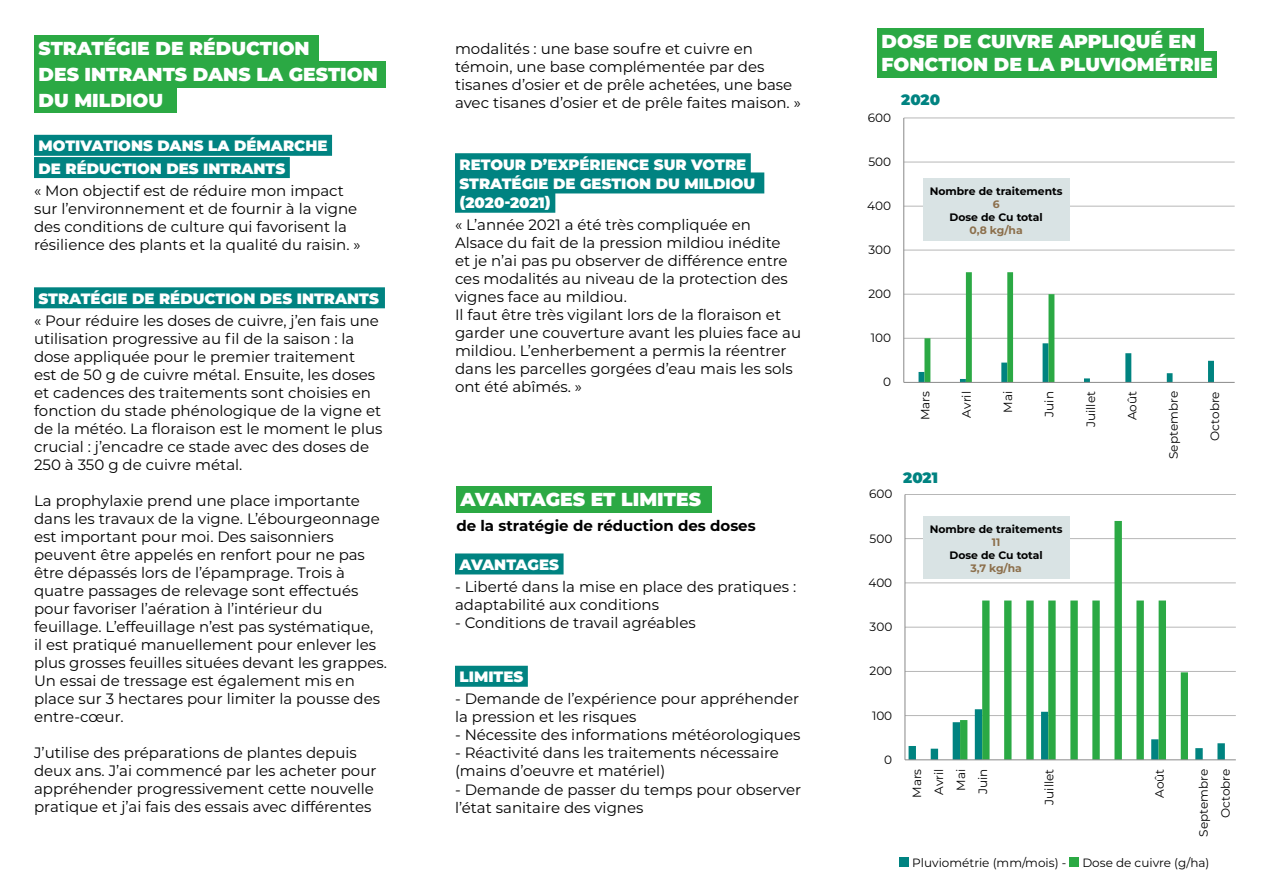
<style>
.page{position:relative;width:1263px;height:893px;background:#fff}
.page>*{position:absolute;margin:0;border:0;box-sizing:border-box;transform-origin:0 0}
.t1{font:900 18.75px/26.2px "Montserrat";color:#fff}
.t2{font:15px/18px "Montserrat";color:#000}
.t3{font:900 15px/19.2px "Montserrat";color:#fff}
.t4{font:700 15px "Montserrat";color:#000}
.t5{font:900 15px "Montserrat";color:#008381}
.t6{font:12px/22px "Montserrat";color:#000;text-align:right}
.t7{font:700 10.8px "Montserrat";color:#000}
.t8{font:700 10.8px "Montserrat";color:#8c6f4b}
</style>
<div class="page">
<div style="left:34px;top:135px;width:298px;height:21px;background:#008381"></div>
<div style="left:34px;top:157px;width:256px;height:21px;background:#008381"></div>
<div style="left:34px;top:287px;width:351px;height:21px;background:#008381"></div>
<div style="left:455px;top:153px;width:296px;height:21px;background:#008381"></div>
<div style="left:455px;top:172px;width:309px;height:21px;background:#008381"></div>
<div style="left:455px;top:192px;width:100px;height:21px;background:#008381"></div>
<div style="left:34px;top:35px;width:285px;height:27px;background:#2ba944"></div>
<div style="left:34px;top:61px;width:352px;height:26px;background:#2ba944"></div>
<div style="left:34px;top:86px;width:142px;height:27px;background:#2ba944"></div>
<div style="left:455px;top:553px;width:109px;height:21px;background:#008381"></div>
<div style="left:455px;top:666px;width:73px;height:21px;background:#008381"></div>
<div style="left:456px;top:486px;width:256px;height:26px;background:#2ba944"></div>
<div style="left:877px;top:28px;width:326px;height:26px;background:#2ba944"></div>
<div style="left:877px;top:52px;width:340px;height:26px;background:#2ba944"></div>
<hr style="left:904px;top:338px;width:331px;height:1px;background:#b7b7b7">
<hr style="left:904px;top:294px;width:331px;height:1px;background:#b7b7b7">
<hr style="left:904px;top:250px;width:331px;height:1px;background:#b7b7b7">
<hr style="left:904px;top:206px;width:331px;height:1px;background:#b7b7b7">
<hr style="left:904px;top:162px;width:331px;height:1px;background:#b7b7b7">
<hr style="left:904px;top:118px;width:331px;height:1px;background:#b7b7b7">
<svg style="left:918px;top:272px;width:296px;height:110px"></svg>
<hr style="left:903px;top:118px;width:1px;height:264px;background:#898989">
<hr style="left:904px;top:382px;width:331px;height:1px;background:#898989">
<hr style="left:905px;top:715px;width:331px;height:1px;background:#b7b7b7">
<hr style="left:905px;top:671px;width:331px;height:1px;background:#b7b7b7">
<hr style="left:905px;top:627px;width:331px;height:1px;background:#b7b7b7">
<hr style="left:905px;top:582px;width:331px;height:1px;background:#b7b7b7">
<hr style="left:905px;top:538px;width:331px;height:1px;background:#b7b7b7">
<hr style="left:905px;top:494px;width:331px;height:1px;background:#b7b7b7">
<svg style="left:908px;top:722px;width:317px;height:37px"></svg>
<svg style="left:960px;top:521px;width:228px;height:238px"></svg>
<hr style="left:904px;top:494px;width:1px;height:266px;background:#898989">
<hr style="left:905px;top:759px;width:331px;height:1px;background:#898989">
<div style="left:923px;top:516px;width:146px;height:62px;background:#d9e3e4"></div>
<div style="left:923px;top:179px;width:146px;height:62px;background:#d9e3e4"></div>
<div style="left:899px;top:857px;width:10px;height:10px;background:#008381"></div>
<div style="left:1069px;top:857px;width:10px;height:10px;background:#2ba944"></div>
<p class="t1" style="left:39px;top:34px;width:341px">STRATÉGIE DE RÉDUCTION<br>DES INTRANTS DANS LA GESTION<br>DU MILDIOU</p>
<p class="t3" style="left:39px;top:134px;width:291px;line-height:22.2px">MOTIVATIONS DANS LA DÉMARCHE<br>DE RÉDUCTION DES INTRANTS</p>
<p class="t2" style="left:34px;top:181px;width:328px">« Mon objectif est de réduire mon impact sur l’environnement et de fournir à la vigne des conditions de culture qui favorisent la résilience des plants et la qualité du raisin. »</p>
<p class="t3" style="left:39px;top:288px;width:342px">STRATÉGIE DE RÉDUCTION DES INTRANTS</p>
<p class="t2" style="left:34px;top:311px;width:350px">« Pour réduire les doses de cuivre, j’en fais une utilisation progressive au fil de la saison : la dose appliquée pour le premier traitement<br>est de 50 g de cuivre métal. Ensuite, les doses et cadences des traitements sont choisies en fonction du stade phénologique de la vigne et de la météo. La floraison est le moment le plus crucial : j’encadre ce stade avec des doses de 250 à 350 g de cuivre métal.</p>
<p class="t2" style="left:34px;top:491px;width:354px">La prophylaxie prend une place importante dans les travaux de la vigne. L’ébourgeonnage est important pour moi. Des saisonniers peuvent être appelés en renfort pour ne pas être dépassés lors de l’épamprage. Trois à quatre passages de relevage sont effectués pour favoriser l’aération à l’intérieur du feuillage. L’effeuillage n’est pas systématique,<br>il est pratiqué manuellement pour enlever les plus grosses feuilles situées devant les grappes.<br>Un essai de tressage est également mis en place sur 3 hectares pour limiter la pousse des entre-cœur.</p>
<p class="t2" style="left:34px;top:743px;width:344px">J’utilise des préparations de plantes depuis deux ans. J’ai commencé par les acheter pour appréhender progressivement cette nouvelle pratique et j’ai fais des essais avec différentes</p>
<p class="t2" style="left:455px;top:39px;width:347px">modalités : une base soufre et cuivre en témoin, une base complémentée par des tisanes d’osier et de prêle achetées, une base avec tisanes d’osier et de prêle faites maison. »</p>
<p class="t3" style="left:459px;top:154px;width:297px">RETOUR D’EXPÉRIENCE SUR VOTRE<br>STRATÉGIE DE GESTION DU MILDIOU (2020-2021)</p>
<p class="t2" style="left:455px;top:216px;width:348px">« L’année 2021 a été très compliquée en Alsace du fait de la pression mildiou inédite<br>et je n’ai pas pu observer de différence entre ces modalités au niveau de la protection des vignes face au mildiou.<br>Il faut être très vigilant lors de la floraison et garder une couverture avant les pluies face au mildiou. L’enherbement a permis la réentrer dans les parcelles gorgées d’eau mais les sols ont été abîmés. »</p>
<p class="t1" style="left:461px;top:485px;width:242px">AVANTAGES ET LIMITES</p>
<p class="t4" style="left:456px;top:514px;width:301px">de la stratégie de réduction des doses</p>
<p class="t3" style="left:459px;top:554px;width:101px">AVANTAGES</p>
<p class="t2" style="left:455px;top:577px;width:343px">- Liberté dans la mise en place des pratiques : adaptabilité aux conditions</p>
<p class="t2" style="left:455px;top:613px;width:242px">- Conditions de travail agréables</p>
<p class="t3" style="left:459px;top:666px;width:65px">LIMITES</p>
<p class="t2" style="left:455px;top:690px;width:346px">- Demande de l’expérience pour appréhender la pression et les risques</p>
<p class="t2" style="left:455px;top:726px;width:347px">- Nécessite des informations météorologiques</p>
<p class="t2" style="left:455px;top:744px;width:325px">- Réactivité dans les traitements nécessaire (mains d’oeuvre et matériel)</p>
<p class="t2" style="left:455px;top:780px;width:348px">- Demande de passer du temps pour observer l’état sanitaire des vignes</p>
<p class="t1" style="left:882px;top:28px;width:333px;line-height:23.2px">DOSE DE CUIVRE APPLIQUÉ EN<br>FONCTION DE LA PLUVIOMÉTRIE</p>
<p class="t6" style="left:868px;top:106px;width:25px">600</p>
<p class="t5" style="left:901px;top:88px;width:40px">2020</p>
<p class="t6" style="left:868px;top:150px;width:24px">500</p>
<p class="t6" style="left:867px;top:194px;width:25px">400</p>
<p class="t6" style="left:868px;top:238px;width:24px">300</p>
<p class="t7" style="left:930px;top:184px;width:134px">Nombre de traitements</p>
<p class="t8" style="left:993px;top:197px;width:8px">6</p>
<p class="t7" style="left:949px;top:210px;width:95px">Dose de Cu total</p>
<p class="t8" style="left:969px;top:223px;width:55px">0,8 kg/ha</p>
<p class="t6" style="left:868px;top:282px;width:24px">200</p>
<p class="t6" style="left:871px;top:326px;width:22px">100</p>
<p class="t6" style="left:883px;top:371px;width:9px">0</p>
<p class="t6" style="left:869px;top:483px;width:25px">600</p>
<p class="t6" style="left:869px;top:527px;width:24px">500</p>
<p class="t6" style="left:868px;top:571px;width:25px">400</p>
<p class="t6" style="left:914px;top:420px;width:31px;rotate:-90deg">Mars</p>
<p class="t6" style="left:955px;top:418px;width:28px;rotate:-90deg">Avril</p>
<p class="t6" style="left:996px;top:413px;width:23px;rotate:-90deg">Mai</p>
<p class="t6" style="left:1038px;top:417px;width:27px;rotate:-90deg">Juin</p>
<p class="t6" style="left:1079px;top:427px;width:37px;rotate:-90deg">Juillet</p>
<p class="t6" style="left:1121px;top:420px;width:31px;rotate:-90deg">Août</p>
<p class="t6" style="left:1162px;top:459px;width:69px;rotate:-90deg">Septembre</p>
<p class="t6" style="left:1203px;top:441px;width:51px;rotate:-90deg">Octobre</p>
<p class="t5" style="left:903px;top:466px;width:36px">2021</p>
<p class="t7" style="left:930px;top:521px;width:134px">Nombre de traitements</p>
<p class="t8" style="left:992px;top:534px;width:10px">11</p>
<p class="t7" style="left:949px;top:547px;width:95px">Dose de Cu total</p>
<p class="t8" style="left:970px;top:560px;width:53px">3,7 kg/ha</p>
<p class="t6" style="left:870px;top:615px;width:24px">300</p>
<p class="t6" style="left:869px;top:660px;width:24px">200</p>
<p class="t6" style="left:872px;top:704px;width:22px">100</p>
<p class="t6" style="left:884px;top:748px;width:9px">0</p>
<p class="t6" style="left:905px;top:798px;width:31px;rotate:-90deg">Mars<br>Avril<br>Mai<br>Juin</p>
<p class="t6" style="left:1038px;top:805px;width:37px;rotate:-90deg">Juillet</p>
<p class="t6" style="left:1148px;top:798px;width:31px;rotate:-90deg">Août</p>
<p class="t6" style="left:1192px;top:836px;width:69px;rotate:-90deg">Septembre<br>Octobre</p>
<p class="t6" style="left:912px;top:851px;width:156px">Pluviométrie (mm/mois) -</p>
<p class="t6" style="left:1082px;top:851px;width:129px">Dose de cuivre (g/ha)</p>
</div>
